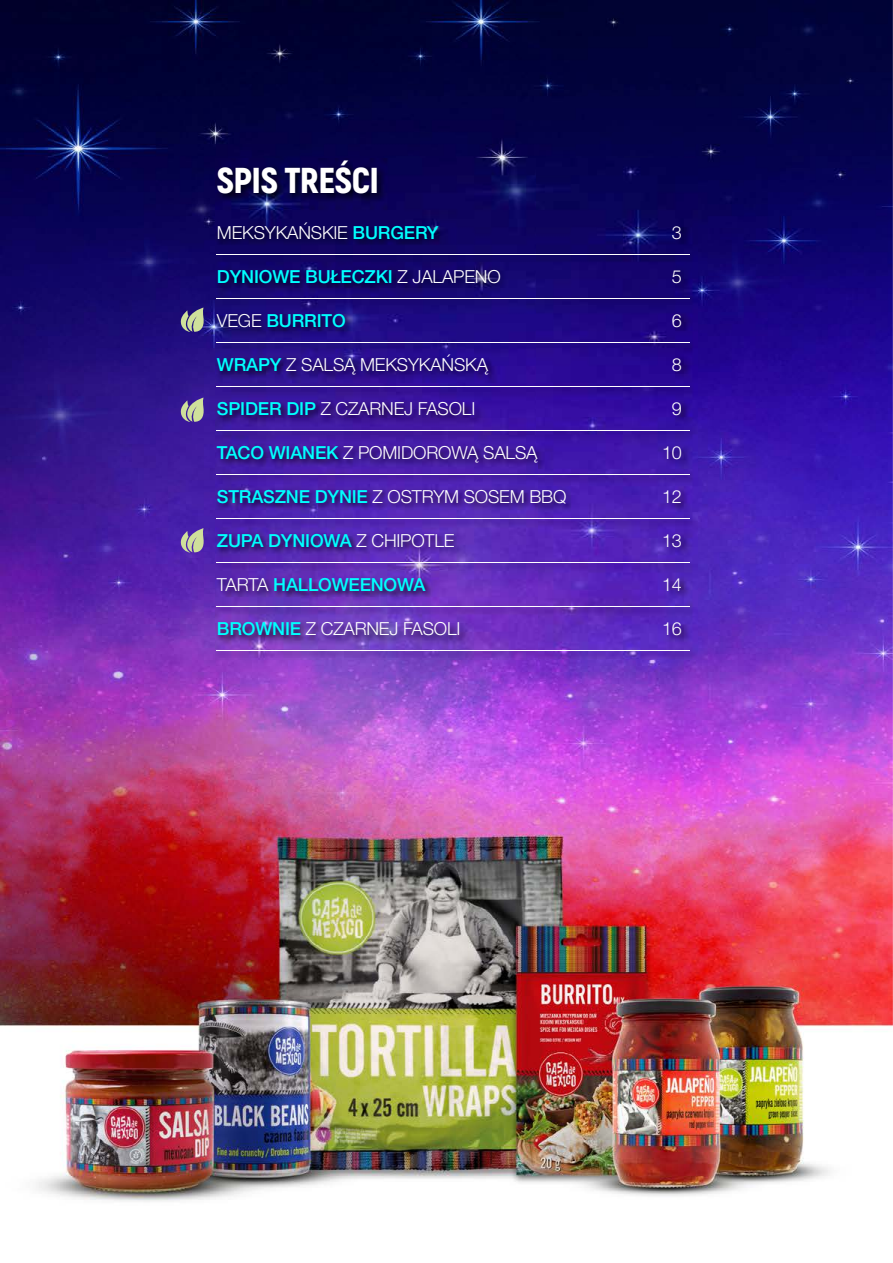
<style>
.page{position:relative;width:893px;height:1263px;background:#fff}
.page>*{position:absolute;margin:0;border:0;box-sizing:border-box;transform-origin:0 0}
.t1{font:900 36px "Akrobat";letter-spacing:-.01em;color:#fff}
.t2{font:300 18px "Helvetica Neue LT Pro";letter-spacing:-.01em;color:#fff}
.t3{font:500 18px "Helvetica Neue LT Pro";letter-spacing:-.01em;color:#0ff}
.s1{font-weight:500;color:#0ff}
.s2{font-weight:300;color:#fff}
</style>
<div class="page">
<img style="left:0;top:0;width:893px;height:1202px">
<img style="left:215px;top:159px;width:482px;height:500px">
<hr style="left:217px;top:254px;width:473px;height:1px;background:#fff">
<hr style="left:217px;top:298px;width:473px;height:1px;background:#fff">
<hr style="left:217px;top:342px;width:473px;height:1px;background:#fff">
<hr style="left:217px;top:386px;width:473px;height:1px;background:#fff">
<hr style="left:217px;top:430px;width:473px;height:1px;background:#fff">
<hr style="left:217px;top:474px;width:473px;height:1px;background:#fff">
<hr style="left:217px;top:518px;width:473px;height:1px;background:#fff">
<hr style="left:217px;top:562px;width:473px;height:1px;background:#fff">
<hr style="left:217px;top:606px;width:473px;height:1px;background:#fff">
<hr style="left:217px;top:650px;width:473px;height:1px;background:#fff">
<svg style="left:180px;top:528px;width:25px;height:25px"></svg>
<svg style="left:180px;top:398px;width:25px;height:24px"></svg>
<svg style="left:180px;top:308px;width:25px;height:24px"></svg>
<h1 class="t1" style="left:217px;top:157px;width:164px">SPIS TREŚCI</h1>
<p class="t2" style="left:217px;top:222px;width:223px">MEKSYKAŃSKIE <span class="s1">BURGERY</span></p>
<p class="t2" style="left:672px;top:222px;width:12px">3</p>
<p class="t3" style="left:217px;top:266px;width:285px">DYNIOWE BUŁECZKI <span class="s2">Z JALAPENO</span></p>
<p class="t2" style="left:672px;top:266px;width:12px">5</p>
<p class="t3" style="left:217px;top:310px;width:130px"><span class="s2">VEGE</span> BURRITO</p>
<p class="t2" style="left:672px;top:310px;width:12px">6</p>
<p class="t2" style="left:217px;top:354px;width:273px"><span class="s1">WRAPY</span> Z SALSĄ MEKSYKAŃSKĄ</p>
<p class="t2" style="left:672px;top:354px;width:12px">8</p>
<p class="t2" style="left:217px;top:398px;width:260px"><span class="s1">SPIDER DIP</span> Z CZARNEJ FASOLI</p>
<p class="t2" style="left:672px;top:398px;width:12px">9</p>
<p class="t2" style="left:217px;top:442px;width:322px"><span class="s1">TACO WIANEK</span> Z POMIDOROWĄ SALSĄ</p>
<p class="t2" style="left:662px;top:442px;width:21px">10</p>
<p class="t2" style="left:217px;top:486px;width:351px"><span class="s1">STRASZNE DYNIE</span> Z OSTRYM SOSEM BBQ</p>
<p class="t2" style="left:662px;top:486px;width:21px">12</p>
<p class="t3" style="left:217px;top:530px;width:239px">ZUPA DYNIOWA <span class="s2">Z CHIPOTLE</span></p>
<p class="t2" style="left:662px;top:530px;width:21px">13</p>
<p class="t3" style="left:217px;top:574px;width:210px"><span class="s2">TARTA</span> HALLOWEENOWA</p>
<p class="t2" style="left:662px;top:574px;width:21px">14</p>
<p class="t2" style="left:217px;top:618px;width:245px"><span class="s1">BROWNIE</span> Z CZARNEJ FASOLI</p>
<p class="t2" style="left:662px;top:618px;width:21px">16</p>
</div>
